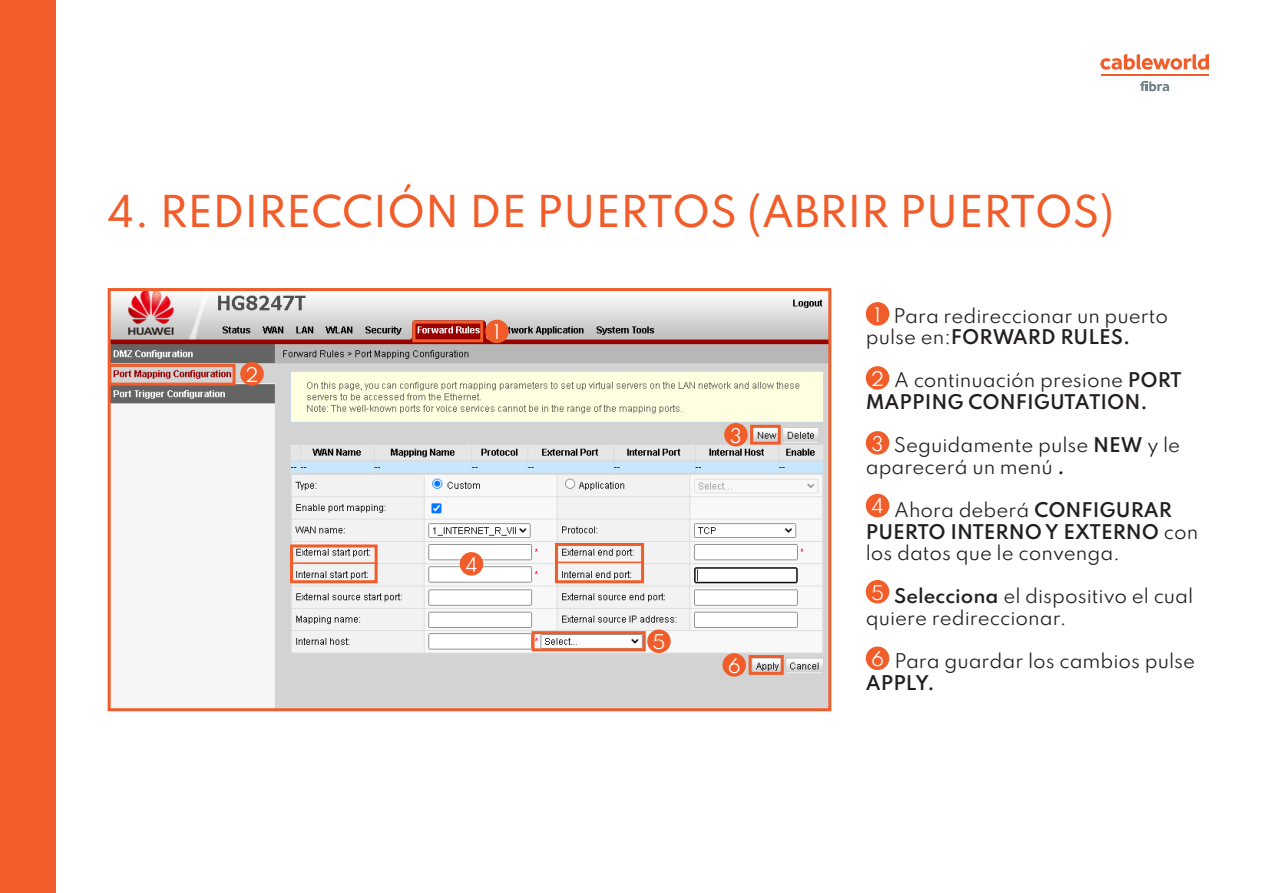
<style>
.page{position:relative;width:1263px;height:893px;background:#fff}
.page>*{position:absolute;margin:0;border:0;box-sizing:border-box;transform-origin:0 0}
.t1{font:500 39px "Spartan";color:#f15d2a}
.t2{font:18px/21.6px "Spartan";color:#231f20}
.t3{font:600 18px/21.6px "Spartan";color:#231f20}
.t4{font:18px "Spartan";color:#fff}
.s1{font-weight:400}
.s2{font-weight:600}
</style>
<div class="page">
<div style="left:0;top:0;width:55px;height:893px;background:#f15d2a"></div>
<svg style="left:1100px;top:54px;width:109px;height:16px"></svg>
<hr style="left:1100px;top:75px;width:108px;height:1px;background:#f15d2a">
<svg style="left:1140px;top:81px;width:29px;height:11px"></svg>
<img style="left:112px;top:292px;width:715px;height:415px">
<div style="left:412px;top:321px;width:71px;height:21px;border:3px solid #f15d2a"></div>
<div style="left:108px;top:364px;width:128px;height:22px;border:3px solid #f15d2a"></div>
<div style="left:750px;top:425px;width:31px;height:20px;border:3px solid #f15d2a"></div>
<div style="left:749px;top:655px;width:35px;height:20px;border:3px solid #f15d2a"></div>
<div style="left:290px;top:544px;width:88px;height:39px;border:3px solid #f15d2a"></div>
<div style="left:555px;top:543px;width:89px;height:40px;border:3px solid #f15d2a"></div>
<hr style="left:290px;top:562px;width:88px;height:2px;background:#f15d2a">
<hr style="left:555px;top:562px;width:89px;height:1px;background:#f15d2a">
<div style="left:108px;top:288px;width:723px;height:423px;border:3px solid #f15d2a"></div>
<div style="left:531px;top:631px;width:115px;height:20px;border:3px solid #f15d2a"></div>
<div style="left:866px;top:302px;width:23px;height:24px;background:#f15d2a;border-radius:50%"></div>
<div style="left:866px;top:366px;width:23px;height:24px;background:#f15d2a;border-radius:50%"></div>
<div style="left:866px;top:431px;width:23px;height:24px;background:#f15d2a;border-radius:50%"></div>
<div style="left:866px;top:494px;width:23px;height:23px;background:#f15d2a;border-radius:50%"></div>
<div style="left:866px;top:580px;width:23px;height:23px;background:#f15d2a;border-radius:50%"></div>
<div style="left:866px;top:646px;width:23px;height:24px;background:#f15d2a;border-radius:50%"></div>
<div style="left:485px;top:320px;width:24px;height:23px;background:#f15d2a;border-radius:50%"></div>
<div style="left:240px;top:362px;width:24px;height:24px;background:#f15d2a;border-radius:50%"></div>
<div style="left:724px;top:423px;width:24px;height:23px;background:#f15d2a;border-radius:50%"></div>
<div style="left:460px;top:552px;width:23px;height:24px;background:#f15d2a;border-radius:50%"></div>
<div style="left:647px;top:629px;width:24px;height:24px;background:#f15d2a;border-radius:50%"></div>
<div style="left:722px;top:653px;width:24px;height:24px;background:#f15d2a;border-radius:50%"></div>
<p class="t1" style="left:108px;top:182px;width:1008px">4. REDIRECCIÓN DE PUERTOS (ABRIR PUERTOS)</p>
<p class="t4" style="left:245px;top:361px;width:15px">2</p>
<p class="t4" style="left:494px;top:319px;width:8px">1</p>
<p class="t4" style="left:465px;top:551px;width:14px">4</p>
<p class="t4" style="left:730px;top:422px;width:14px">3</p>
<p class="t4" style="left:652px;top:628px;width:15px">5</p>
<p class="t4" style="left:728px;top:652px;width:15px">6</p>
<p class="t4" style="left:874px;top:301px;width:8px">1</p>
<p class="t2" style="left:893px;top:304px;width:276px">Para redireccionar un puerto</p>
<p class="t3" style="left:866px;top:326px;width:266px"><span class="s1">pulse en:</span>FORWARD RULES.</p>
<p class="t3" style="left:866px;top:369px;width:318px;text-indent:28px"><span class="s1">A continuación presione</span> PORT<br>MAPPING CONFIGUTATION.</p>
<p class="t2" style="left:866px;top:434px;width:316px;text-indent:28px">Seguidamente pulse <span class="s2">NEW</span> y le aparecerá un menú <span class="s2">.</span></p>
<p class="t2" style="left:866px;top:498px;width:334px;text-indent:28px">Ahora deberá <span class="s2">CONFIGURAR<br>PUERTO INTERNO Y EXTERNO</span> con los datos que le convenga.</p>
<p class="t2" style="left:866px;top:585px;width:329px;text-indent:28px"><span class="s2">Selecciona</span> el dispositivo el cual quiere redireccionar.</p>
<p class="t2" style="left:866px;top:650px;width:331px;text-indent:29px">Para guardar los cambios pulse<br><span class="s2">APPLY.</span></p>
<p class="t4" style="left:871px;top:365px;width:15px">2</p>
<p class="t4" style="left:871px;top:430px;width:14px">3</p>
<p class="t4" style="left:871px;top:493px;width:14px">4</p>
<p class="t4" style="left:871px;top:579px;width:15px">5</p>
<p class="t4" style="left:871px;top:645px;width:15px">6</p>
</div>
